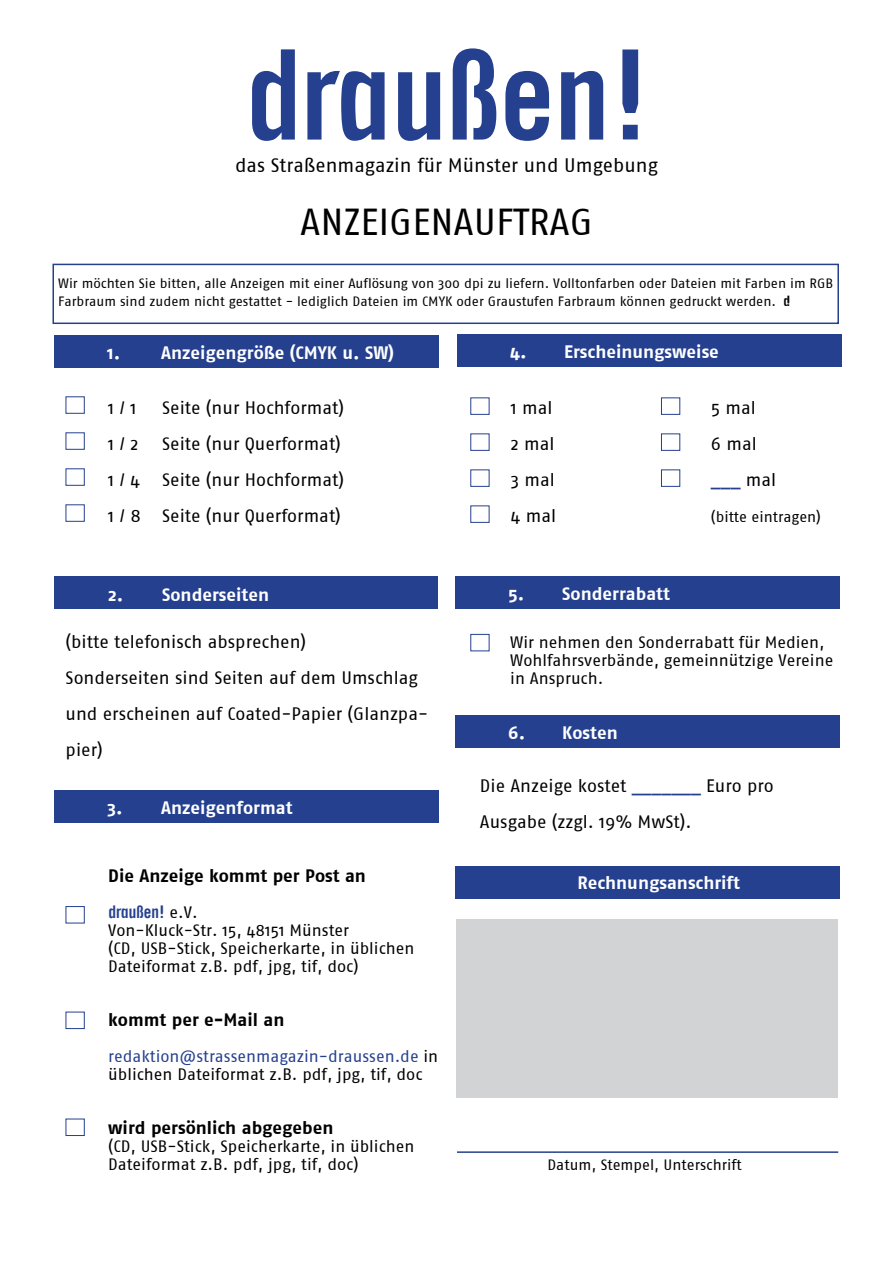
<style>
.page{position:relative;width:893px;height:1263px;background:#fff}
.page>*{position:absolute;margin:0;border:0;box-sizing:border-box;transform-origin:0 0}
.t1{font:118.5px "Fago No Regular Roman";color:#25408f}
.t2{font:37.5px "Fago No Regular Roman";color:#000}
.t3{font:19.5px "Fago No Regular Roman";color:#000}
.t4{font:18px/36px "Fago No Regular Roman";color:#000}
.t5{font:18px "Fago No Bold Roman";color:#fff}
.t6{font:18px "Fago No Bold Roman";color:#000}
.t7{font:16.5px/18px "Fago No Regular Roman";color:#000}
.t8{font:15px "Fago No Regular Roman";color:#000}
.t9{font:13.5px/18px "Fago No Regular Roman";color:#000}
.s1{color:#25408f}
</style>
<div class="page">
<div style="left:54px;top:335px;width:384px;height:33px;background:#25408f"></div>
<div style="left:54px;top:576px;width:383px;height:33px;background:#25408f"></div>
<div style="left:52px;top:264px;width:787px;height:60px;border:2px solid #25408f"></div>
<div style="left:54px;top:790px;width:384px;height:33px;background:#25408f"></div>
<div style="left:457px;top:334px;width:384px;height:33px;background:#25408f"></div>
<div style="left:455px;top:576px;width:384px;height:33px;background:#25408f"></div>
<div style="left:455px;top:715px;width:384px;height:32px;background:#25408f"></div>
<div style="left:455px;top:866px;width:384px;height:32px;background:#25408f"></div>
<div style="left:456px;top:919px;width:382px;height:178px;background:#d1d3d4"></div>
<hr style="left:457px;top:1151px;width:381px;height:2px;background:#25408f">
<div style="left:66px;top:396px;width:19px;height:18px;border:1px solid #25408f"></div>
<div style="left:66px;top:432px;width:19px;height:18px;border:1px solid #25408f"></div>
<div style="left:66px;top:468px;width:19px;height:18px;border:1px solid #25408f"></div>
<div style="left:66px;top:504px;width:19px;height:18px;border:1px solid #25408f"></div>
<div style="left:66px;top:906px;width:19px;height:17px;border:1px solid #25408f"></div>
<div style="left:66px;top:1012px;width:19px;height:17px;border:1px solid #25408f"></div>
<div style="left:66px;top:1119px;width:19px;height:17px;border:1px solid #25408f"></div>
<div style="left:470px;top:397px;width:19px;height:18px;border:1px solid #25408f"></div>
<div style="left:470px;top:433px;width:19px;height:18px;border:1px solid #25408f"></div>
<div style="left:470px;top:469px;width:19px;height:18px;border:1px solid #25408f"></div>
<div style="left:470px;top:505px;width:19px;height:18px;border:1px solid #25408f"></div>
<div style="left:661px;top:397px;width:19px;height:18px;border:1px solid #25408f"></div>
<div style="left:661px;top:433px;width:19px;height:18px;border:1px solid #25408f"></div>
<div style="left:661px;top:469px;width:19px;height:18px;border:1px solid #25408f"></div>
<div style="left:470px;top:634px;width:19px;height:17px;border:1px solid #25408f"></div>
<h1 class="t1" style="left:244px;top:31px;width:407px">~</h1>
<p class="t3" style="left:235px;top:154px;width:424px">das Straßenmagazin für Münster und Umgebung</p>
<h2 class="t2" style="left:300px;top:200px;width:294px">ANZEIGENAUFTRAG</h2>
<p class="t9" style="left:58px;top:274px;width:776px">Wir möchten Sie bitten, alle Anzeigen mit einer Auflösung von 300 dpi zu liefern. Volltonfarben oder Dateien mit Farben im RGB<br>Farbraum sind zudem nicht gestattet - lediglich Dateien im CMYK oder Graustufen Farbraum können gedruckt werden. #</p>
<p class="t5" style="left:107px;top:342px;width:288px">1. Anzeigengröße (CMYK u. SW)</p>
<p class="t4" style="left:108px;top:390px;width:30px">1 / 1</p>
<p class="t4" style="left:162px;top:390px;width:183px">Seite (nur Hochformat)</p>
<p class="t4" style="left:108px;top:426px;width:32px">1 / 2</p>
<p class="t4" style="left:108px;top:426px;width:237px;text-indent:54px">Seite (nur Querformat)<br>1 / 4 Seite (nur Hochformat)<br>1 / 8 Seite (nur Querformat)</p>
<p class="t5" style="left:108px;top:584px;width:162px">2. Sonderseiten</p>
<p class="t4" style="left:66px;top:624px;width:364px">(bitte telefonisch absprechen)<br>Sonderseiten sind Seiten auf dem Umschlag und erscheinen auf Coated-Papier (Glanzpa&shy;pier)</p>
<p class="t5" style="left:107px;top:797px;width:187px">3. Anzeigenformat</p>
<p class="t6" style="left:108px;top:865px;width:259px">Die Anzeige kommt per Post an</p>
<p class="t7" style="left:108px;top:903px;width:308px"><span class="s1">~</span> e.V.<br>Von-Kluck-Str. 15, 48151 Münster<br>(CD, USB-Stick, Speicherkarte, in üblichen<br>Dateiformat z.B. pdf, jpg, tif, doc)</p>
<p class="t6" style="left:108px;top:1009px;width:178px">kommt per e-Mail an</p>
<p class="t7" style="left:108px;top:1047px;width:332px"><span class="s1">redaktion@strassenmagazin-draussen.de</span> in üblichen Dateiformat z.B. pdf, jpg, tif, doc</p>
<p class="t6" style="left:108px;top:1117px;width:227px">wird persönlich abgegeben</p>
<p class="t7" style="left:108px;top:1137px;width:308px">(CD, USB-Stick, Speicherkarte, in üblichen<br>Dateiformat z.B. pdf, jpg, tif, doc)</p>
<p class="t5" style="left:510px;top:341px;width:210px">4. Erscheinungsweise</p>
<p class="t4" style="left:511px;top:390px;width:47px">1 mal<br>2 mal<br>3 mal<br>4 mal</p>
<p class="t4" style="left:711px;top:390px;width:67px">5 mal<br>6 mal <span class="s1">___</span> mal</p>
<p class="t8" style="left:711px;top:508px;width:111px">(bitte eintragen)</p>
<p class="t5" style="left:508px;top:583px;width:163px">5. Sonderrabatt</p>
<p class="t7" style="left:510px;top:633px;width:325px">Wir nehmen den Sonderrabatt für Medien,<br>Wohlfahrsverbände, gemeinnützige Vereine in Anspruch.</p>
<p class="t5" style="left:508px;top:722px;width:111px">6. Kosten</p>
<p class="t4" style="left:480px;top:768px;width:295px">Die Anzeige kostet <span class="s1">_______</span> Euro pro<br>Ausgabe (zzgl. 19% MwSt).</p>
<p class="t5" style="left:577px;top:872px;width:164px">Rechnungsanschrift</p>
<p class="t8" style="left:547px;top:1156px;width:196px">Datum, Stempel, Unterschrift</p>
</div>
